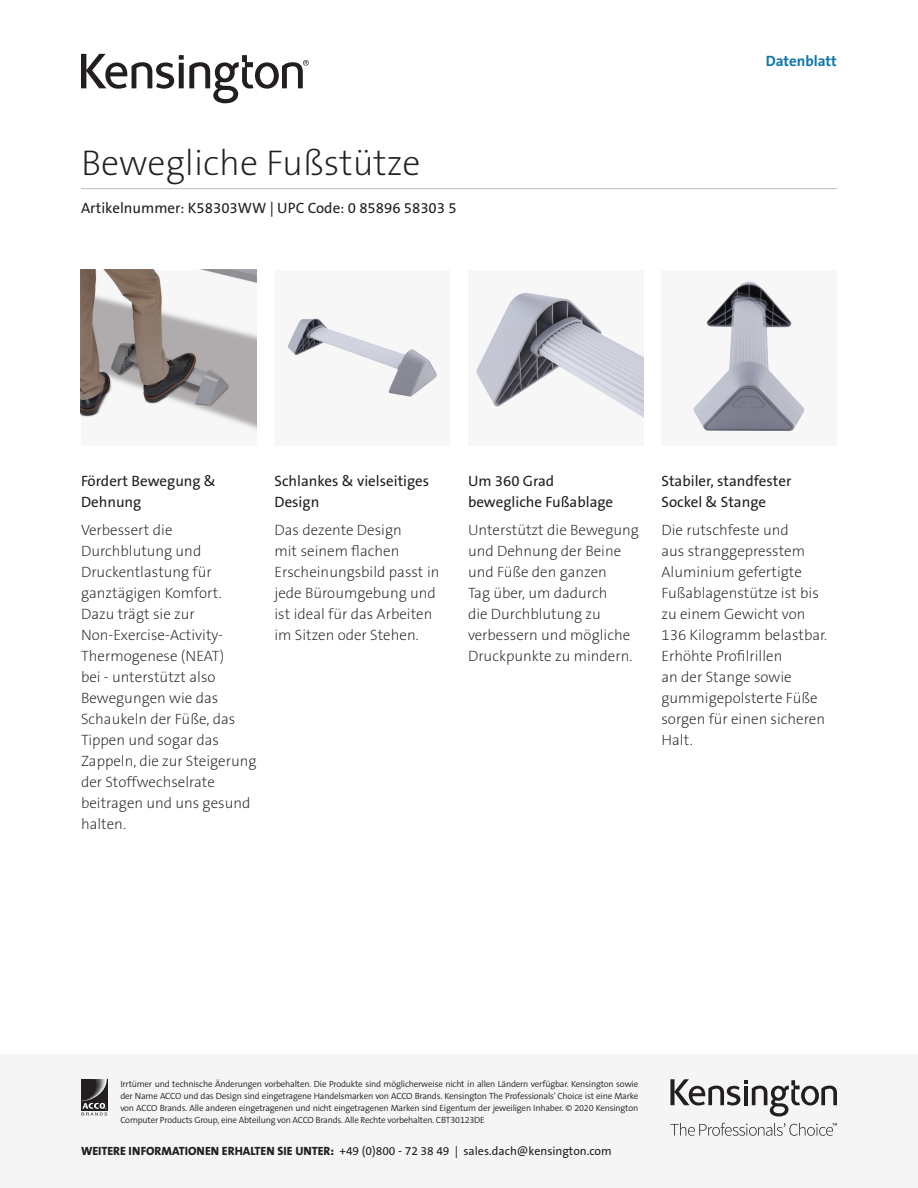
<style>
.page{position:relative;width:918px;height:1188px;background:#fff}
.page>*{position:absolute;margin:0;border:0;box-sizing:border-box;transform-origin:0 0}
.Main_Header{font:36px "The Sans KENSINGTON2 XL";color:#231f20}
.Body{font:15px/21px "The Sans KENSINGTON2 XL";color:#231f20}
.Part_No__UPC{font:15px/21px "The Sans KENSINGTON5 Rg";color:#231f20}
.Part_No__UPC-2{font:15px "The Sans KENSINGTON7 Bd";color:#0e76ae}
.t1{font:12px "The Sans KENSINGTON5 Rg";color:#231f20}
.t2{font:9px/12px "The Sans KENSINGTON4 SL";letter-spacing:-.02em;color:#231f20;text-align:justify}
.s1{font-family:"The Sans KENSINGTON8 XB"}
</style>
<div class="page">
<svg style="left:81px;top:54px;width:228px;height:49px"></svg>
<hr style="left:81px;top:188px;width:756px;height:1px;background:#bcbdc0">
<img style="left:81px;top:270px;width:176px;height:161px">
<div style="left:468px;top:270px;width:176px;height:175px;background:#f7f7f8"></div>
<img style="left:476px;top:293px;width:168px;height:125px">
<div style="left:274px;top:270px;width:176px;height:175px;background:#f7f7f8"></div>
<img style="left:288px;top:319px;width:149px;height:78px">
<div style="left:662px;top:270px;width:175px;height:175px;background:#f7f7f8"></div>
<img style="left:693px;top:281px;width:111px;height:150px">
<div style="left:0;top:1054px;width:918px;height:134px;background:#f5f5f6"></div>
<img style="left:81px;top:1079px;width:27px;height:32px">
<svg style="left:81px;top:1103px;width:26px;height:13px"></svg>
<svg style="left:670px;top:1079px;width:167px;height:37px"></svg>
<svg style="left:670px;top:1123px;width:167px;height:13px"></svg>
<p class="Main_Header" style="left:81px;top:143px;width:341px">Bewegliche Fußstütze</p>
<p class="Part_No__UPC" style="left:81px;top:198px;width:377px">Artikelnummer: K58303WW | UPC Code: 0 85896 58303 5</p>
<p class="Part_No__UPC-2" style="left:766px;top:53px;width:72px">Datenblatt</p>
<p class="Part_No__UPC" style="left:81px;top:471px;width:136px">Fördert Bewegung &amp;<br>Dehnung</p>
<p class="Body" style="left:81px;top:520px;width:177px">Verbessert die<br>Durchblutung und<br>Druckentlastung für ganztägigen Komfort.<br>Dazu trägt sie zur<br>Non-Exercise-Activity-<br>Thermogenese (NEAT)<br>bei - unterstützt also<br>Bewegungen wie das<br>Schaukeln der Füße, das<br>Tippen und sogar das<br>Zappeln, die zur Steigerung der Stoffwechselrate beitragen und uns gesund halten.</p>
<p class="Part_No__UPC" style="left:274px;top:471px;width:156px">Schlankes &amp; vielseitiges<br>Design</p>
<p class="Body" style="left:274px;top:520px;width:166px">Das dezente Design<br>mit seinem flachen<br>Erscheinungsbild passt in jede Büroumgebung und ist ideal für das Arbeiten im Sitzen oder Stehen.</p>
<p class="Part_No__UPC" style="left:468px;top:471px;width:147px">Um 360 Grad bewegliche Fußablage</p>
<p class="Body" style="left:468px;top:520px;width:172px">Unterstützt die Bewegung und Dehnung der Beine und Füße den ganzen<br>Tag über, um dadurch<br>die Durchblutung zu verbessern und mögliche<br>Druckpunkte zu mindern.</p>
<p class="Part_No__UPC" style="left:662px;top:471px;width:131px">Stabiler, standfester<br>Sockel &amp; Stange</p>
<p class="Body" style="left:662px;top:520px;width:167px">Die rutschfeste und<br>aus stranggepresstem<br>Aluminium gefertigte<br>Fußablagenstütze ist bis zu einem Gewicht von<br>136 Kilogramm belastbar.<br>Erhöhte Profilrillen<br>an der Stange sowie gummigepolsterte Füße sorgen für einen sicheren<br>Halt.</p>
<p class="t2" style="left:120px;top:1079px;width:519px">Irrtümer und technische Änderungen vorbehalten. Die Produkte sind möglicherweise nicht in allen Ländern verfügbar. Kensington sowie der Name ACCO und das Design sind eingetragene Handelsmarken von ACCO Brands. Kensington The Professionals’ Choice ist eine Marke von ACCO Brands. Alle anderen eingetragenen und nicht eingetragenen Marken sind Eigentum der jeweiligen Inhaber. © 2020 Kensington Computer Products Group, eine Abteilung von ACCO Brands. Alle Rechte vorbehalten. CBT30123DE</p>
<p class="t1" style="left:81px;top:1145px;width:532px"><span class="s1">WEITERE INFORMATIONEN ERHALTEN SIE UNTER:</span> +49 (0)800 - 72 38 49 | sales.dach@kensington.com</p>
</div>
